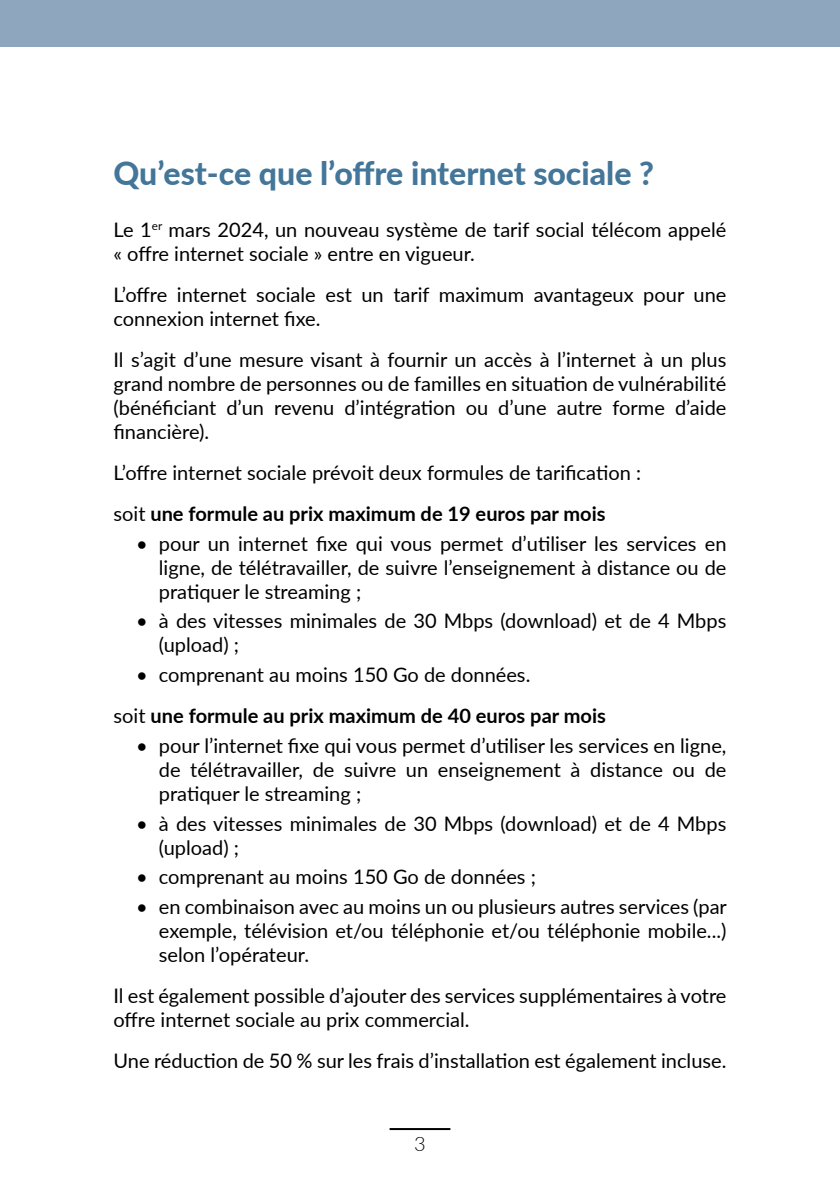
<style>
.page{position:relative;width:840px;height:1191px;background:#fff}
.page>*{position:absolute;margin:0;border:0;box-sizing:border-box;transform-origin:0 0}
.Heading_1_sans_numero{font:800 32px "Lato";color:#437699}
.t1{font:20px/24px "Lato";color:#000}
.t2{font:700 20px "Lato";color:#000}
.t3{font:300 20px "Lato";color:#000}
.s1{font-weight:400}
</style>
<div class="page">
<hr style="left:389px;top:1128px;width:61px;height:2px;background:#000">
<div style="left:0;top:0;width:839px;height:46px;background:#8fa6bf"></div>
<p class="Heading_1_sans_numero" style="left:113px;top:149px;width:541px">Qu’est-ce que l’offre internet sociale ?</p>
<p class="t1" style="left:113px;top:217px;width:614px">Le 1<sup>er</sup> mars 2024, un nouveau système de tarif social télécom appelé « offre internet sociale » entre en vigueur.</p>
<p class="t1" style="left:113px;top:282px;width:614px">L’offre internet sociale est un tarif maximum avantageux pour une connexion internet fixe.</p>
<p class="t1" style="left:113px;top:347px;width:614px;text-align:justify">Il s’agit d’une mesure visant à fournir un accès à l’internet à un plus grand nombre de personnes ou de familles en situation de vulnérabilité (bénéficiant d’un revenu d’intégration ou d’une autre forme d’aide financière).</p>
<p class="t1" style="left:113px;top:460px;width:528px">L’offre internet sociale prévoit deux formules de tarification :</p>
<p class="t2" style="left:113px;top:499px;width:493px"><span class="s1">soit</span> une formule au prix maximum de 19 euros par mois</p>
<p class="t1" style="left:159px;top:530px;width:568px;text-align:justify;text-indent:-23px">• pour un internet fixe qui vous permet d’utiliser les services en ligne, de télétravailler, de suivre l’enseignement à distance ou de pratiquer le streaming ;</p>
<p class="t1" style="left:159px;top:608px;width:568px;text-indent:-23px">• à des vitesses minimales de 30 Mbps (download) et de 4 Mbps (upload) ;</p>
<p class="t1" style="left:136px;top:662px;width:395px">• comprenant au moins 150 Go de données.</p>
<p class="t2" style="left:113px;top:701px;width:493px"><span class="s1">soit</span> une formule au prix maximum de 40 euros par mois</p>
<p class="t1" style="left:159px;top:732px;width:568px;text-align:justify;text-indent:-23px">• pour l’internet fixe qui vous permet d’utiliser les services en ligne, de télétravailler, de suivre un enseignement à distance ou de pratiquer le streaming ;</p>
<p class="t1" style="left:159px;top:810px;width:568px;text-indent:-23px">• à des vitesses minimales de 30 Mbps (download) et de 4 Mbps (upload) ;</p>
<p class="t1" style="left:136px;top:864px;width:401px">• comprenant au moins 150 Go de données ;</p>
<p class="t1" style="left:159px;top:893px;width:569px;text-align:justify;text-indent:-23px">• en combinaison avec au moins un ou plusieurs autres services (par exemple, télévision et/ou téléphonie et/ou téléphonie mobile...) selon l’opérateur.</p>
<p class="t1" style="left:113px;top:982px;width:614px">Il est également possible d’ajouter des services supplémentaires à votre offre internet sociale au prix commercial.</p>
<p class="t1" style="left:113px;top:1047px;width:614px">Une réduction de 50 % sur les frais d’installation est également incluse.</p>
<p class="t3" style="left:414px;top:1130px;width:13px">3</p>
</div>
